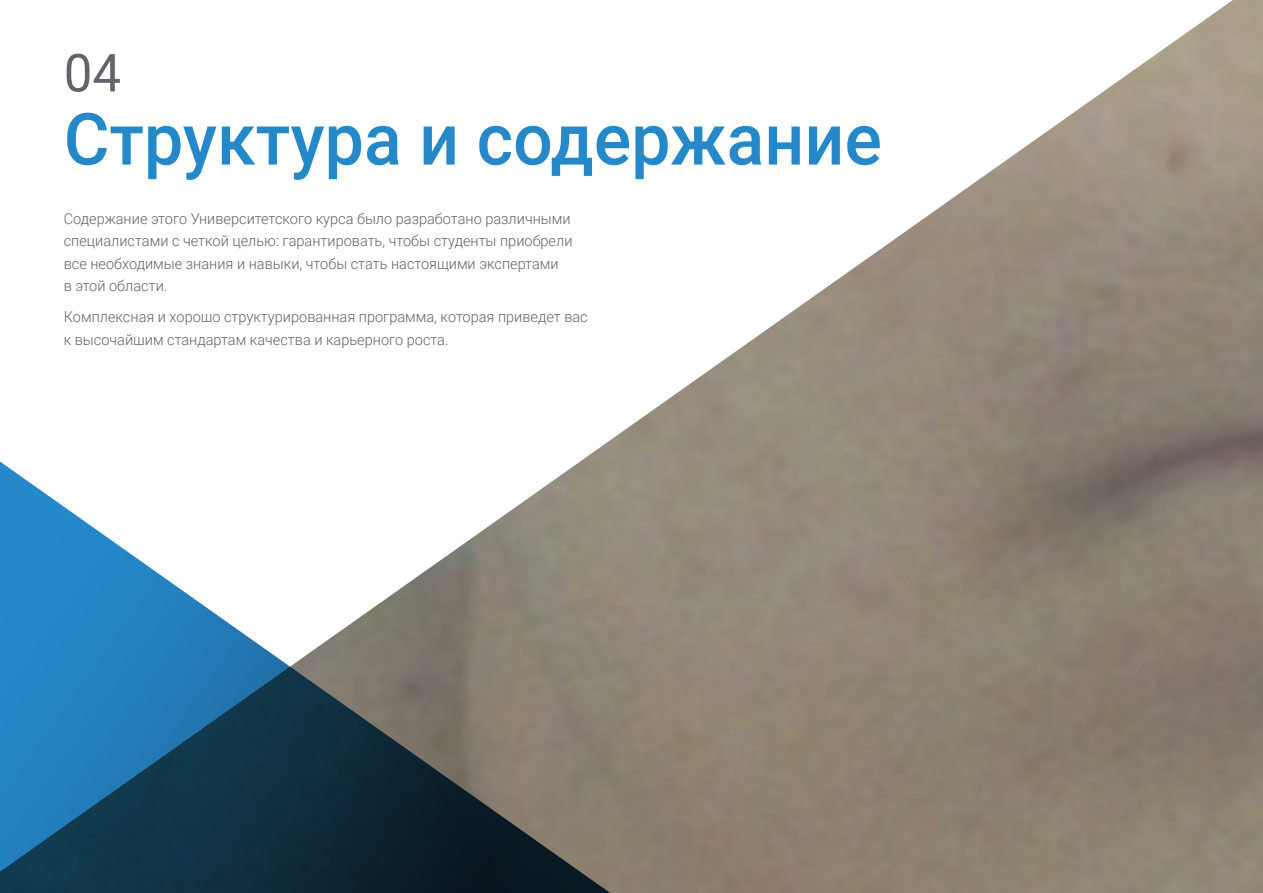
<style>
.page{position:relative;width:1263px;height:893px;background:#fff}
.page>*{position:absolute;margin:0;border:0;box-sizing:border-box;transform-origin:0 0}
.t1{font:500 72px "Roboto";color:#2488c9}
.t2{font:52.5px "Roboto";color:#61646a}
.t3{font:300 15px/22.5px "Roboto";color:#61646a}
</style>
<div class="page">
<img style="left:602px;top:0;width:661px;height:893px">
<svg style="left:0;top:446px;width:640px;height:447px"></svg>
<h2 class="t2" style="left:64px;top:36px;width:59px">04</h2>
<h1 class="t1" style="left:64px;top:89px;width:820px">Структура и содержание</h1>
<p class="t3" style="left:64px;top:207px;width:510px">Содержание этого Университетского курса было разработано различными специалистами с четкой целью: гарантировать, чтобы студенты приобрели все необходимые знания и навыки, чтобы стать настоящими экспертами<br>в этой области.</p>
<p class="t3" style="left:64px;top:305px;width:525px">Комплексная и хорошо структурированная программа, которая приведет вас к высочайшим стандартам качества и карьерного роста.</p>
</div>
